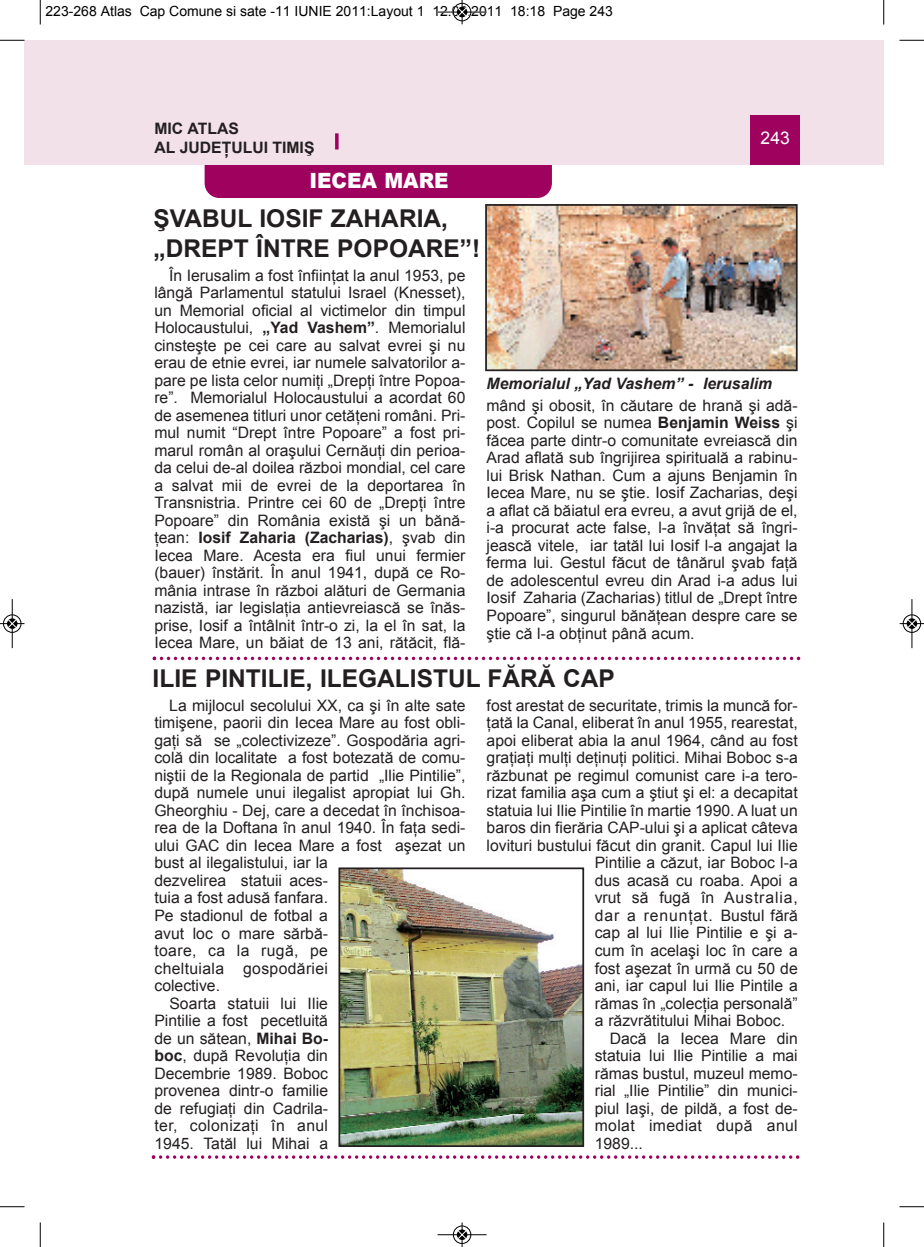
<style>
.page{position:relative;width:924px;height:1247px;background:#fff}
.page>*{position:absolute;margin:0;border:0;box-sizing:border-box;transform-origin:0 0}
.t1{font:700 24.5px/29.4px "Arial";color:#231f20}
.t2{font:900 21px "Arial";color:#fff;scale:.95 1}
.t3{font:17.5px "Arial";color:#fff}
.t4{font:15.75px/17.5px "Arial";color:#231f20;text-align:justify}
.t5{font:15.75px "Arial";letter-spacing:.02em;color:#231f20}
.t6{font:italic 700 15.75px "Arial";color:#231f20}
.t7{font:700 15.75px/18.9px "Arial";color:#231f20}
.t8{font:15.75px "Arial";letter-spacing:.055em;color:#231f20}
.t9{font:15.75px "Arial";letter-spacing:.03em;color:#231f20}
.t10{font:14px "Arial";color:#000}
.s1{font-weight:700}
</style>
<div class="page">
<div style="left:24px;top:40px;width:16px;height:124px;background:#f3e1e9"></div>
<div style="left:205px;top:135px;width:347px;height:63px;background:#9e015e;border-radius:15px"></div>
<div style="left:40px;top:40px;width:844px;height:124px;background:#f3e1e9"></div>
<div style="left:750px;top:115px;width:50px;height:49px;background:#9e015e"></div>
<svg style="left:335px;top:133px;width:4px;height:16px"></svg>
<svg style="left:153px;top:656px;width:647px;height:4px"></svg>
<svg style="left:152px;top:1155px;width:647px;height:3px"></svg>
<img style="left:488px;top:207px;width:306px;height:161px">
<div style="left:485px;top:204px;width:312px;height:167px;border:2px solid #231f20"></div>
<img style="left:341px;top:870px;width:240px;height:273px">
<div style="left:338px;top:867px;width:246px;height:279px;border:2px solid #231f20"></div>
<svg style="left:40px;top:0;width:1px;height:24px"></svg>
<svg style="left:0;top:40px;width:24px;height:1px"></svg>
<svg style="left:883px;top:0;width:1px;height:24px"></svg>
<svg style="left:899px;top:40px;width:25px;height:1px"></svg>
<svg style="left:40px;top:1222px;width:1px;height:24px"></svg>
<svg style="left:0;top:1206px;width:24px;height:1px"></svg>
<svg style="left:883px;top:1222px;width:1px;height:24px"></svg>
<svg style="left:899px;top:1206px;width:25px;height:1px"></svg>
<hr style="left:438px;top:12px;width:48px;height:1px;background:#000">
<div style="left:453px;top:3px;width:18px;height:18px;border:1px solid #000;border-radius:50%"></div>
<svg style="left:458px;top:0;width:8px;height:24px"></svg>
<hr style="left:438px;top:1234px;width:48px;height:1px;background:#000">
<div style="left:453px;top:1225px;width:18px;height:18px;border:1px solid #000;border-radius:50%"></div>
<svg style="left:458px;top:1222px;width:8px;height:24px"></svg>
<div style="left:3px;top:614px;width:19px;height:19px;border:1px solid #fff;border-radius:50%"></div>
<hr style="left:12px;top:599px;width:1px;height:49px;background:#000">
<div style="left:3px;top:614px;width:18px;height:18px;border:1px solid #000;border-radius:50%"></div>
<svg style="left:0;top:619px;width:24px;height:9px"></svg>
<div style="left:902px;top:614px;width:19px;height:19px;border:1px solid #fff;border-radius:50%"></div>
<hr style="left:911px;top:599px;width:1px;height:49px;background:#000">
<div style="left:903px;top:614px;width:18px;height:18px;border:1px solid #000;border-radius:50%"></div>
<svg style="left:900px;top:619px;width:24px;height:9px"></svg>
<p class="t10" style="left:46px;top:3px;width:569px">223-268 Atlas Cap Comune si sate -11 IUNIE 2011:Layout 1 12.06.2011 18:18 Page 243</p>
<p class="t7" style="left:154px;top:119px;width:162px">MIC ATLAS<br>AL JUDEŢULUI TIMIŞ</p>
<h2 class="t2" style="left:309px;top:165px;width:148px">IECEA MARE</h2>
<h1 class="t1" style="left:153px;top:204px;width:328px">ŞVABUL IOSIF ZAHARIA, „DREPT ÎNTRE POPOARE”!</h1>
<p class="t3" style="left:760px;top:128px;width:31px">243</p>
<p class="t4" style="left:154px;top:266px;width:313px;text-indent:15px">În Ierusalim a fost înfiinţat la anul 1953, pe lângă Parlamentul statului Israel (Knesset), un Memorial oficial al victimelor din timpul Holocaustului, <span class="s1">„Yad Vashem”</span>. Memorialul cinsteşte pe cei care au salvat evrei şi nu erau de etnie evrei, iar numele salvatorilor a&shy;pare pe lista celor numiţi „Drepţi între Popoa&shy;re”. Memorialul Holocaustului a acordat 60 de asemenea titluri unor cetăţeni români. Pri&shy;mul numit “Drept între Popoare” a fost pri&shy;marul român al oraşului Cernăuţi din perioa&shy;da celui de-al doilea război mondial, cel care a salvat mii de evrei de la deportarea în Transnistria. Printre cei 60 de „Drepţi între Popoare” din România există şi un bănă&shy;ţean: <span class="s1">Iosif Zaharia (Zacharias)</span>, şvab din Iecea Mare. Acesta era fiul unui fermier (bauer) înstărit. În anul 1941, după ce Ro&shy;mânia intrase în război alături de Germania nazistă, iar legislaţia antievreiască se înăs&shy;prise, Iosif a întâlnit într-o zi, la el în sat, la Iecea Mare, un băiat de 13 ani, rătăcit, flă-</p>
<p class="t6" style="left:487px;top:375px;width:287px">Memorialul „Yad Vashem” - Ierusalim</p>
<p class="t4" style="left:486px;top:396px;width:313px">mând şi obosit, în căutare de hrană şi adă&shy;post. Copilul se numea <span class="s1">Benjamin Weiss</span> şi făcea parte dintr-o comunitate evreiască din Arad aflată sub îngrijirea spirituală a rabinu&shy;lui Brisk Nathan. Cum a ajuns Benjamin în Iecea Mare, nu se ştie. Iosif Zacharias, deşi a aflat că băiatul era evreu, a avut grijă de el, i-a procurat acte false, l-a învăţat să îngri&shy;jească vitele, iar tatăl lui Iosif l-a angajat la ferma lui. Gestul făcut de tânărul şvab faţă de adolescentul evreu din Arad i-a adus lui Iosif Zaharia (Zacharias) titlul de „Drept între Popoare”, singurul bănăţean despre care se ştie că l-a obţinut până acum.</p>
<h1 class="t1" style="left:153px;top:664px;width:464px">ILIE PINTILIE, ILEGALISTUL FĂRĂ CAP</h1>
<p class="t4" style="left:169px;top:696px;width:298px">La mijlocul secolului XX, ca şi în alte sate</p>
<p class="t4" style="left:154px;top:714px;width:313px">timişene, paorii din Iecea Mare au fost obli-</p>
<p class="t4" style="left:154px;top:731px;width:313px">gaţi să se „colectivizeze”. Gospodăria agri-</p>
<p class="t4" style="left:154px;top:749px;width:313px">colă din localitate a fost botezată de comu-</p>
<p class="t4" style="left:154px;top:766px;width:313px">niştii de la Regionala de partid „Ilie Pintilie”,</p>
<p class="t4" style="left:154px;top:784px;width:313px">după numele unui ilegalist apropiat lui Gh.</p>
<p class="t4" style="left:154px;top:801px;width:313px">Gheorghiu - Dej, care a decedat în închisoa-</p>
<p class="t4" style="left:154px;top:819px;width:313px">rea de la Doftana în anul 1940. În faţa sedi-</p>
<p class="t4" style="left:154px;top:836px;width:313px">ului GAC din Iecea Mare a fost aşezat un</p>
<p class="t4" style="left:154px;top:854px;width:175px">bust al ilegalistului, iar la</p>
<p class="t4" style="left:154px;top:871px;width:175px">dezvelirea statuii aces-</p>
<p class="t4" style="left:154px;top:889px;width:175px">tuia a fost adusă fanfara.</p>
<p class="t4" style="left:154px;top:906px;width:175px">Pe stadionul de fotbal a</p>
<p class="t4" style="left:154px;top:924px;width:175px">avut loc o mare sărbă-</p>
<p class="t5" style="left:154px;top:941px;width:175px">toare, ca la rugă, pe</p>
<p class="t5" style="left:154px;top:959px;width:175px">cheltuiala gospodăriei</p>
<p class="t4" style="left:154px;top:976px;width:67px">colective.</p>
<p class="t4" style="left:169px;top:994px;width:160px">Soarta statuii lui Ilie</p>
<p class="t4" style="left:154px;top:1011px;width:175px">Pintilie a fost pecetluită</p>
<p class="t4" style="left:154px;top:1029px;width:174px">de un sătean, <span class="s1">Mihai Bo-</span></p>
<p class="t4" style="left:154px;top:1046px;width:175px"><span class="s1">boc</span>, după Revoluţia din</p>
<p class="t4" style="left:154px;top:1064px;width:175px">Decembrie 1989. Boboc</p>
<p class="t4" style="left:154px;top:1081px;width:175px">provenea dintr-o familie</p>
<p class="t4" style="left:154px;top:1099px;width:175px">de refugiaţi din Cadrila-</p>
<p class="t5" style="left:154px;top:1116px;width:175px">ter, colonizaţi în anul</p>
<p class="t4" style="left:154px;top:1134px;width:175px">1945. Tatăl lui Mihai a</p>
<p class="t4" style="left:487px;top:696px;width:313px">fost arestat de securitate, trimis la muncă for-</p>
<p class="t4" style="left:487px;top:714px;width:313px">ţată la Canal, eliberat în anul 1955, rearestat,</p>
<p class="t4" style="left:487px;top:731px;width:313px">apoi eliberat abia la anul 1964, când au fost</p>
<p class="t4" style="left:487px;top:749px;width:313px">graţiaţi mulţi deţinuţi politici. Mihai Boboc s-a</p>
<p class="t4" style="left:487px;top:766px;width:313px">răzbunat pe regimul comunist care i-a tero-</p>
<p class="t4" style="left:487px;top:784px;width:313px">rizat familia aşa cum a ştiut şi el: a decapitat</p>
<p class="t4" style="left:487px;top:801px;width:313px">statuia lui Ilie Pintilie în martie 1990. A luat un</p>
<p class="t4" style="left:487px;top:819px;width:313px">baros din fierăria CAP-ului şi a aplicat câteva</p>
<p class="t4" style="left:487px;top:836px;width:313px">lovituri bustului făcut din granit. Capul lui Ilie</p>
<p class="t4" style="left:595px;top:854px;width:204px">Pintilie a căzut, iar Boboc l-a</p>
<p class="t4" style="left:595px;top:871px;width:204px">dus acasă cu roaba. Apoi a</p>
<p class="t9" style="left:595px;top:889px;width:204px">vrut să fugă în Australia,</p>
<p class="t8" style="left:595px;top:906px;width:204px">dar a renunţat. Bustul fără</p>
<p class="t4" style="left:595px;top:924px;width:204px">cap al lui Ilie Pintilie e şi a-</p>
<p class="t4" style="left:595px;top:941px;width:204px">cum în acelaşi loc în care a</p>
<p class="t4" style="left:595px;top:959px;width:204px">fost aşezat în urmă cu 50 de</p>
<p class="t4" style="left:595px;top:976px;width:204px">ani, iar capul lui Ilie Pintile a</p>
<p class="t4" style="left:595px;top:994px;width:204px">rămas în „colecţia personală”</p>
<p class="t4" style="left:595px;top:1011px;width:192px">a răzvrătitului Mihai Boboc.</p>
<p class="t4" style="left:610px;top:1029px;width:190px">Dacă la Iecea Mare din</p>
<p class="t4" style="left:595px;top:1046px;width:204px">statuia lui Ilie Pintilie a mai</p>
<p class="t4" style="left:595px;top:1064px;width:204px">rămas bustul, muzeul memo-</p>
<p class="t4" style="left:595px;top:1081px;width:204px">rial „Ilie Pintilie” din munici-</p>
<p class="t4" style="left:595px;top:1099px;width:204px">piul Iaşi, de pildă, a fost de-</p>
<p class="t5" style="left:595px;top:1116px;width:204px">molat imediat după anul</p>
<p class="t4" style="left:595px;top:1134px;width:50px">1989...</p>
</div>
